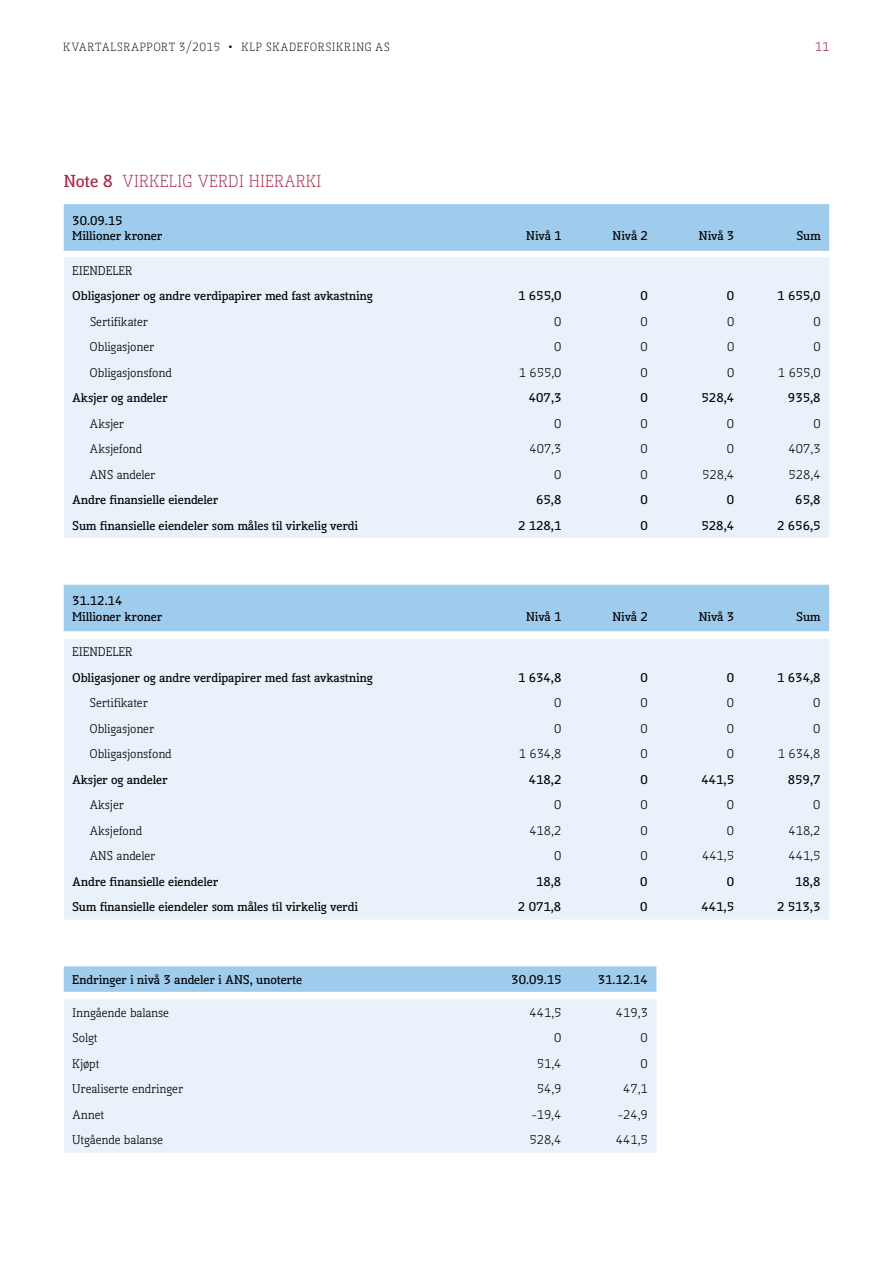
<style>
.page{position:relative;width:893px;height:1263px;background:#fff}
.page>*{position:absolute;margin:0;border:0;box-sizing:border-box;transform-origin:0 0}
.t1{font:300 16.5px "Kofi Pure Serif";color:#a92647}
.t2{font:700 12px/15px "Kofi Pure Serif";color:#000}
.t3{font:12px "Kofi Pure Serif";color:#000}
.t4{font:12px "Kofi Pure Serif";color:#a7214d}
.t5{font:300 11.25px "Kofi Pure Serif";letter-spacing:.06em;color:#000}
.s1{font-size:16.5px}
.s2{font-weight:700}
</style>
<div class="page">
<div style="left:64px;top:204px;width:765px;height:47px;background:#9fcbed"></div>
<svg style="left:64px;top:257px;width:765px;height:662px;background:#e5eff9"></svg>
<svg style="left:64px;top:966px;width:592px;height:26px;background:#a1cced"></svg>
<div style="left:64px;top:1000px;width:592px;height:152px;background:#e9f1fa"></div>
<p class="t5" style="left:63px;top:40px;width:328px">KVARTALSRAPPORT 3/2015 <span class="s1">•</span> KLP SKADEFORSIKRING AS</p>
<p class="t4" style="left:815px;top:39px;width:16px">11</p>
<h1 class="t1" style="left:64px;top:171px;width:259px"><span class="s2">Note 8</span> VIRKELIG VERDI HIERARKI</h1>
<p class="t2" style="left:72px;top:213px;width:91px">30.09.15<br>Millioner kroner</p>
<p class="t2" style="left:526px;top:228px;width:37px">Nivå 1</p>
<p class="t2" style="left:613px;top:228px;width:37px">Nivå 2</p>
<p class="t2" style="left:699px;top:228px;width:37px">Nivå 3</p>
<p class="t2" style="left:796px;top:228px;width:26px">Sum</p>
<p class="t3" style="left:72px;top:263px;width:62px">EIENDELER</p>
<p class="t2" style="left:72px;top:288px;width:302px">Obligasjoner og andre verdipapirer med fast avkastning</p>
<p class="t2" style="left:518px;top:288px;width:45px">1 655,0</p>
<p class="t2" style="left:640px;top:288px;width:9px">0</p>
<p class="t2" style="left:727px;top:288px;width:9px">0</p>
<p class="t2" style="left:777px;top:288px;width:45px">1 655,0</p>
<p class="t3" style="left:90px;top:314px;width:60px">Sertifikater</p>
<p class="t3" style="left:554px;top:314px;width:9px">0</p>
<p class="t3" style="left:641px;top:314px;width:9px">0</p>
<p class="t3" style="left:727px;top:314px;width:9px">0</p>
<p class="t3" style="left:813px;top:314px;width:9px">0</p>
<p class="t3" style="left:90px;top:339px;width:66px">Obligasjoner</p>
<p class="t3" style="left:554px;top:339px;width:9px">0</p>
<p class="t3" style="left:641px;top:339px;width:9px">0</p>
<p class="t3" style="left:727px;top:339px;width:9px">0</p>
<p class="t3" style="left:813px;top:339px;width:9px">0</p>
<p class="t3" style="left:90px;top:365px;width:84px">Obligasjonsfond</p>
<p class="t3" style="left:519px;top:365px;width:44px">1 655,0</p>
<p class="t3" style="left:641px;top:365px;width:9px">0</p>
<p class="t3" style="left:727px;top:365px;width:9px">0</p>
<p class="t3" style="left:778px;top:365px;width:44px">1 655,0</p>
<p class="t2" style="left:72px;top:390px;width:97px">Aksjer og andeler</p>
<p class="t2" style="left:529px;top:390px;width:34px">407,3</p>
<p class="t2" style="left:640px;top:390px;width:9px">0</p>
<p class="t2" style="left:702px;top:390px;width:34px">528,4</p>
<p class="t2" style="left:788px;top:390px;width:34px">935,8</p>
<p class="t3" style="left:90px;top:416px;width:36px">Aksjer</p>
<p class="t3" style="left:554px;top:416px;width:9px">0</p>
<p class="t3" style="left:641px;top:416px;width:9px">0</p>
<p class="t3" style="left:727px;top:416px;width:9px">0</p>
<p class="t3" style="left:813px;top:416px;width:9px">0</p>
<p class="t3" style="left:90px;top:441px;width:54px">Aksjefond</p>
<p class="t3" style="left:529px;top:441px;width:33px">407,3</p>
<p class="t3" style="left:641px;top:441px;width:9px">0</p>
<p class="t3" style="left:727px;top:441px;width:9px">0</p>
<p class="t3" style="left:789px;top:441px;width:33px">407,3</p>
<p class="t3" style="left:90px;top:467px;width:67px">ANS andeler</p>
<p class="t3" style="left:554px;top:467px;width:9px">0</p>
<p class="t3" style="left:641px;top:467px;width:9px">0</p>
<p class="t3" style="left:702px;top:467px;width:33px">528,4</p>
<p class="t3" style="left:789px;top:467px;width:33px">528,4</p>
<p class="t2" style="left:72px;top:492px;width:148px">Andre finansielle eiendeler</p>
<p class="t2" style="left:536px;top:492px;width:27px">65,8</p>
<p class="t2" style="left:640px;top:492px;width:9px">0</p>
<p class="t2" style="left:727px;top:492px;width:9px">0</p>
<p class="t2" style="left:795px;top:492px;width:27px">65,8</p>
<p class="t2" style="left:72px;top:518px;width:287px">Sum finansielle eiendeler som måles til virkelig verdi</p>
<p class="t2" style="left:518px;top:518px;width:45px">2 128,1</p>
<p class="t2" style="left:640px;top:518px;width:9px">0</p>
<p class="t2" style="left:701px;top:518px;width:34px">528,4</p>
<p class="t2" style="left:777px;top:518px;width:45px">2 656,5</p>
<p class="t2" style="left:72px;top:593px;width:91px;line-height:15.8px">31.12.14<br>Millioner kroner</p>
<p class="t2" style="left:526px;top:609px;width:37px">Nivå 1</p>
<p class="t2" style="left:612px;top:609px;width:37px">Nivå 2</p>
<p class="t2" style="left:699px;top:609px;width:37px">Nivå 3</p>
<p class="t2" style="left:796px;top:609px;width:26px">Sum</p>
<p class="t3" style="left:72px;top:644px;width:62px">EIENDELER</p>
<p class="t2" style="left:72px;top:670px;width:302px">Obligasjoner og andre verdipapirer med fast avkastning</p>
<p class="t2" style="left:518px;top:670px;width:45px">1 634,8</p>
<p class="t2" style="left:640px;top:670px;width:9px">0</p>
<p class="t2" style="left:727px;top:670px;width:9px">0</p>
<p class="t2" style="left:777px;top:670px;width:45px">1 634,8</p>
<p class="t3" style="left:90px;top:695px;width:60px">Sertifikater</p>
<p class="t3" style="left:554px;top:695px;width:9px">0</p>
<p class="t3" style="left:640px;top:695px;width:9px">0</p>
<p class="t3" style="left:727px;top:695px;width:9px">0</p>
<p class="t3" style="left:813px;top:695px;width:9px">0</p>
<p class="t3" style="left:90px;top:721px;width:66px">Obligasjoner</p>
<p class="t3" style="left:554px;top:721px;width:9px">0</p>
<p class="t3" style="left:640px;top:721px;width:9px">0</p>
<p class="t3" style="left:727px;top:721px;width:9px">0</p>
<p class="t3" style="left:813px;top:721px;width:9px">0</p>
<p class="t3" style="left:90px;top:746px;width:84px">Obligasjonsfond</p>
<p class="t3" style="left:519px;top:746px;width:44px">1 634,8</p>
<p class="t3" style="left:640px;top:746px;width:9px">0</p>
<p class="t3" style="left:727px;top:746px;width:9px">0</p>
<p class="t3" style="left:778px;top:746px;width:44px">1 634,8</p>
<p class="t2" style="left:72px;top:772px;width:97px">Aksjer og andeler</p>
<p class="t2" style="left:529px;top:772px;width:34px">418,2</p>
<p class="t2" style="left:640px;top:772px;width:9px">0</p>
<p class="t2" style="left:701px;top:772px;width:34px">441,5</p>
<p class="t2" style="left:788px;top:772px;width:34px">859,7</p>
<p class="t3" style="left:89px;top:797px;width:36px">Aksjer</p>
<p class="t3" style="left:554px;top:797px;width:9px">0</p>
<p class="t3" style="left:640px;top:797px;width:9px">0</p>
<p class="t3" style="left:727px;top:797px;width:9px">0</p>
<p class="t3" style="left:813px;top:797px;width:9px">0</p>
<p class="t3" style="left:89px;top:823px;width:54px">Aksjefond</p>
<p class="t3" style="left:529px;top:823px;width:33px">418,2</p>
<p class="t3" style="left:640px;top:823px;width:9px">0</p>
<p class="t3" style="left:727px;top:823px;width:9px">0</p>
<p class="t3" style="left:788px;top:823px;width:33px">418,2</p>
<p class="t3" style="left:89px;top:848px;width:67px">ANS andeler</p>
<p class="t3" style="left:554px;top:848px;width:9px">0</p>
<p class="t3" style="left:640px;top:848px;width:9px">0</p>
<p class="t3" style="left:702px;top:848px;width:33px">441,5</p>
<p class="t3" style="left:788px;top:848px;width:33px">441,5</p>
<p class="t2" style="left:72px;top:874px;width:148px">Andre finansielle eiendeler</p>
<p class="t2" style="left:536px;top:874px;width:27px">18,8</p>
<p class="t2" style="left:640px;top:874px;width:9px">0</p>
<p class="t2" style="left:727px;top:874px;width:9px">0</p>
<p class="t2" style="left:795px;top:874px;width:27px">18,8</p>
<p class="t2" style="left:72px;top:899px;width:287px">Sum finansielle eiendeler som måles til virkelig verdi</p>
<p class="t2" style="left:518px;top:899px;width:45px">2 071,8</p>
<p class="t2" style="left:640px;top:899px;width:9px">0</p>
<p class="t2" style="left:701px;top:899px;width:34px">441,5</p>
<p class="t2" style="left:777px;top:899px;width:45px">2 513,3</p>
<p class="t2" style="left:72px;top:972px;width:231px">Endringer i nivå 3 andeler i ANS, unoterte</p>
<p class="t2" style="left:511px;top:972px;width:52px">30.09.15</p>
<p class="t2" style="left:598px;top:972px;width:52px">31.12.14</p>
<p class="t3" style="left:72px;top:1005px;width:98px">Inngående balanse</p>
<p class="t3" style="left:530px;top:1005px;width:33px">441,5</p>
<p class="t3" style="left:616px;top:1005px;width:33px">419,3</p>
<p class="t3" style="left:72px;top:1030px;width:27px">Solgt</p>
<p class="t3" style="left:554px;top:1030px;width:9px">0</p>
<p class="t3" style="left:641px;top:1030px;width:9px">0</p>
<p class="t3" style="left:72px;top:1056px;width:28px">Kjøpt</p>
<p class="t3" style="left:537px;top:1056px;width:26px">51,4</p>
<p class="t3" style="left:641px;top:1056px;width:9px">0</p>
<p class="t3" style="left:72px;top:1081px;width:112px">Urealiserte endringer</p>
<p class="t3" style="left:537px;top:1081px;width:26px">54,9</p>
<p class="t3" style="left:623px;top:1081px;width:26px">47,1</p>
<p class="t3" style="left:72px;top:1107px;width:33px">Annet</p>
<p class="t3" style="left:531px;top:1107px;width:32px">-19,4</p>
<p class="t3" style="left:618px;top:1107px;width:32px">-24,9</p>
<p class="t3" style="left:72px;top:1132px;width:92px">Utgående balanse</p>
<p class="t3" style="left:529px;top:1132px;width:33px">528,4</p>
<p class="t3" style="left:616px;top:1132px;width:33px">441,5</p>
</div>
